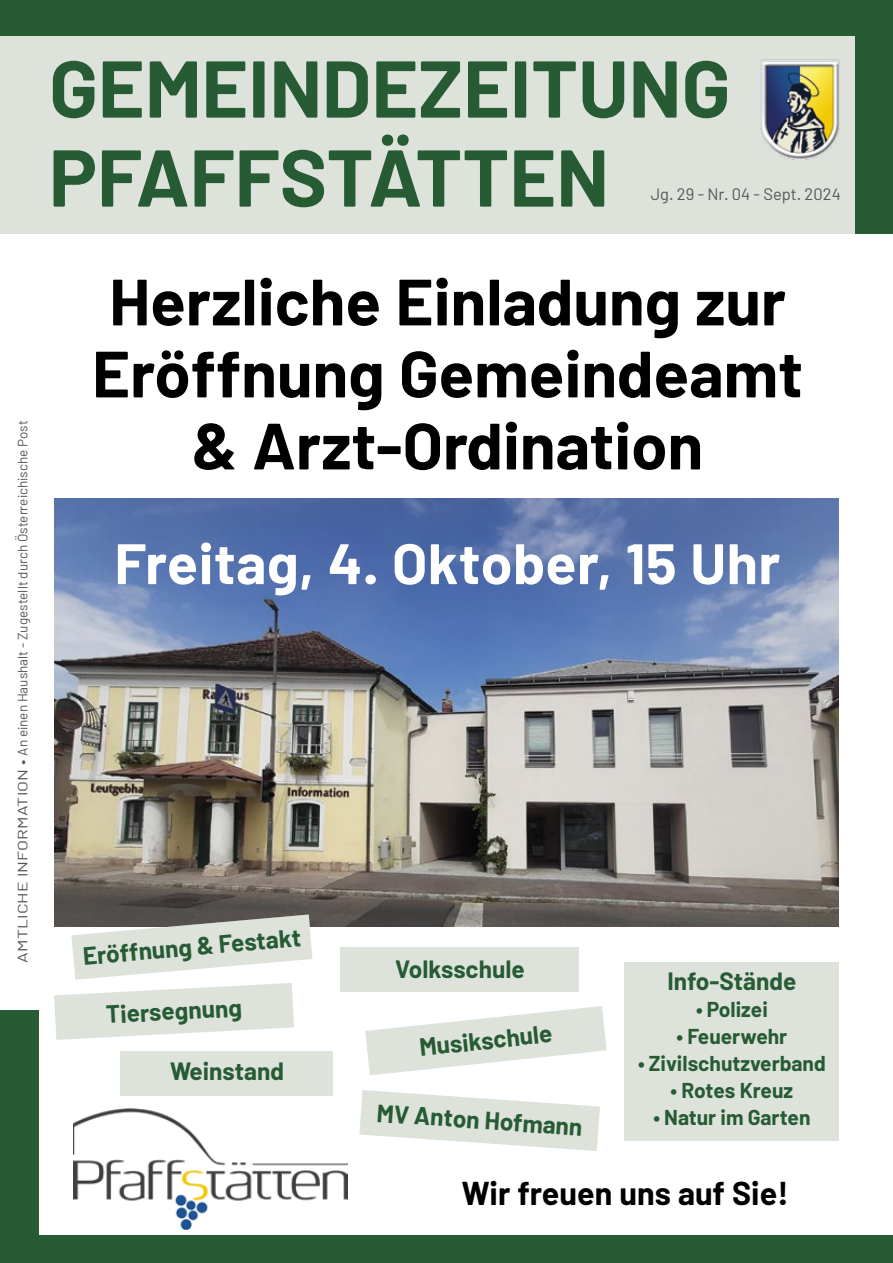
<style>
.page{position:relative;width:893px;height:1263px;background:#fff}
.page>*{position:absolute;margin:0;border:0;box-sizing:border-box;transform-origin:0 0}
.t1{font:700 80.25px/88.9px "Barlow";color:#265b33}
.t2{font:700 65.25px/72px "Barlow";color:#000;text-align:center}
.t3{font:700 57px "Barlow";letter-spacing:.01em;color:#fff}
.t4{font:700 32.25px "Barlow";color:#000}
.t5{font:700 24.45px "Barlow";color:#265b33}
.t6{font:700 21px "Barlow";color:#265b33}
.t7{font:16.5px "Barlow";color:#575756}
.t8{font:13.5px "Barlow";color:#575756;scale:1.3 1}
</style>
<div class="page">
<div style="left:0;top:4px;width:886px;height:230px;background:#dde2da"></div>
<img style="left:74px;top:1109px;width:273px;height:120px">
<div style="left:0;top:1235px;width:893px;height:28px;background:#265b33"></div>
<img style="left:760px;top:59px;width:80px;height:101px">
<div style="left:0;top:1011px;width:38px;height:252px;background:#265b33"></div>
<img style="left:54px;top:499px;width:785px;height:427px">
<div style="left:0;top:0;width:893px;height:35px;background:#265b33"></div>
<div style="left:856px;top:0;width:37px;height:234px;background:#265b33"></div>
<svg style="left:365px;top:1006px;width:242px;height:69px"></svg>
<div style="left:341px;top:947px;width:238px;height:45px;background:#dde2da"></div>
<svg style="left:359px;top:1090px;width:241px;height:61px"></svg>
<div style="left:624px;top:962px;width:215px;height:178px;background:#dde2da"></div>
<div style="left:120px;top:1051px;width:213px;height:44px;background:#dde2da"></div>
<svg style="left:54px;top:914px;width:259px;height:126px"></svg>
<h1 class="t1" style="left:49px;top:44px;width:683px">GEMEINDEZEITUNG<br>PFAFFSTÄTTEN</h1>
<p class="t7" style="left:651px;top:184px;width:192px">Jg. 29 - Nr. 04 - Sept. 2024</p>
<p class="t8" style="left:14px;top:963px;width:419px;rotate:-90deg">AMTLICHE INFORMATION • An einen Haushalt - Zugestellt durch Österreichische Post</p>
<h2 class="t2" style="left:92px;top:265px;width:712px">Herzliche Einladung zur<br>Eröffnung Gemeindeamt &amp; Arzt-Ordination</h2>
<h3 class="t3" style="left:114px;top:528px;width:667px">Freitag, 4. Oktober, 15 Uhr</h3>
<p class="t5" style="left:82px;top:941px;width:220px;rotate:-5deg">Eröffnung &amp; Festakt</p>
<p class="t5" style="left:105px;top:999px;width:137px;rotate:-3deg">Tiersegnung</p>
<p class="t5" style="left:170px;top:1055px;width:116px">Weinstand</p>
<p class="t5" style="left:395px;top:954px;width:131px">Volksschule</p>
<p class="t5" style="left:418px;top:1032px;width:135px;rotate:-6deg">Musikschule</p>
<p class="t5" style="left:378px;top:1098px;width:208px;rotate:4deg">MV Anton Hofmann</p>
<p class="t5" style="left:667px;top:966px;width:131px">Info-Stände</p>
<p class="t6" style="left:696px;top:996px;width:73px">• Polizei</p>
<p class="t6" style="left:676px;top:1023px;width:112px">• Feuerwehr</p>
<p class="t6" style="left:638px;top:1050px;width:189px">• Zivilschutzverband</p>
<p class="t6" style="left:671px;top:1077px;width:124px">• Rotes Kreuz</p>
<p class="t6" style="left:653px;top:1104px;width:159px">• Natur im Garten</p>
<h3 class="t4" style="left:462px;top:1173px;width:328px">Wir freuen uns auf Sie!</h3>
</div>
